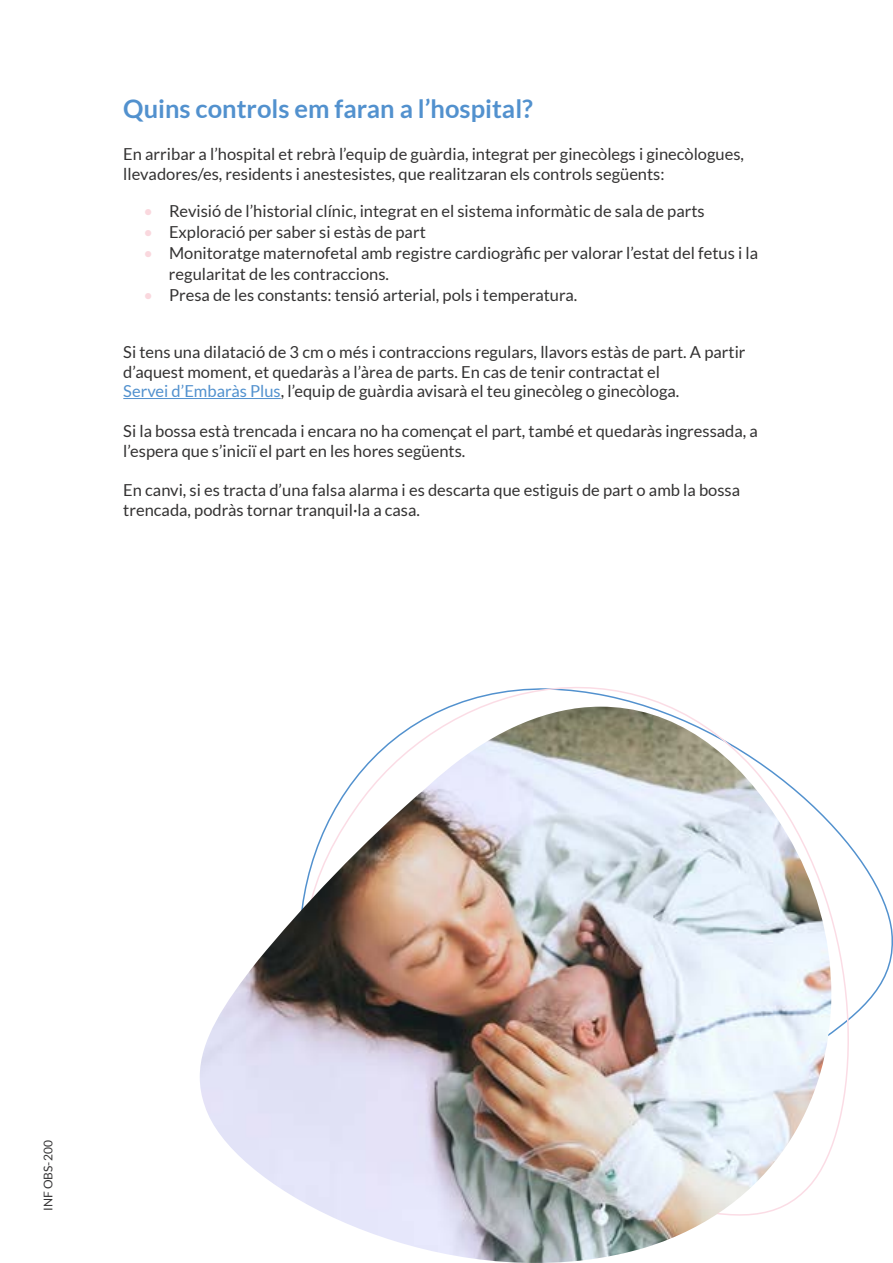
<style>
.page{position:relative;width:893px;height:1263px;background:#fff}
.page>*{position:absolute;margin:0;border:0;box-sizing:border-box;transform-origin:0 0}
.t1{font:700 25.5px "Lato";color:#5291ce}
.t2{font:16.5px/19.8px "Lato";color:#333232}
.t3{font:12px "Lato";color:#343334}
.s1{color:#fad8de}
.s2{color:#5291ce}
</style>
<div class="page">
<hr style="left:123px;top:398px;width:158px;height:1px;background:#5291ce">
<svg style="left:447px;top:687px;width:424px;height:462px"></svg>
<img style="left:200px;top:707px;width:631px;height:556px">
<h1 class="t1" style="left:123px;top:94px;width:411px">Quins controls em faran a l’hospital?</h1>
<p class="t2" style="left:123px;top:144px;width:622px">En arribar a l’hospital et rebrà l’equip de guàrdia, integrat per ginecòlegs i ginecòlogues, llevadores/es, residents i anestesistes, que realitzaran els controls següents:</p>
<p class="t2" style="left:144px;top:201px;width:563px"><span class="s1">•</span> Revisió de l’historial clínic, integrat en el sistema informàtic de sala de parts</p>
<p class="t2" style="left:144px;top:222px;width:284px"><span class="s1">•</span> Exploració per saber si estàs de part</p>
<p class="t2" style="left:169px;top:243px;width:591px;line-height:21px;text-indent:-25px"><span class="s1">•</span> Monitoratge maternofetal amb registre cardiogràfic per valorar l’estat del fetus i la regularitat de les contraccions.</p>
<p class="t2" style="left:144px;top:285px;width:435px"><span class="s1">•</span> Presa de les constants: tensió arterial, pols i temperatura.</p>
<p class="t2" style="left:123px;top:342px;width:624px">Si tens una dilatació de 3 cm o més i contraccions regulars, llavors estàs de part. A partir d’aquest moment, et quedaràs a l’àrea de parts. En cas de tenir contractat el<br><span class="s2">Servei d’Embaràs Plus</span>, l’equip de guàrdia avisarà el teu ginecòleg o ginecòloga.</p>
<p class="t2" style="left:123px;top:421px;width:636px">Si la bossa està trencada i encara no ha començat el part, també et quedaràs ingressada, a l’espera que s’iniciï el part en les hores següents.</p>
<p class="t2" style="left:123px;top:480px;width:618px">En canvi, si es tracta d’una falsa alarma i es descarta que estiguis de part o amb la bossa trencada, podràs tornar tranquil·la a casa.</p>
<p class="t3" style="left:42px;top:1211px;width:72px;rotate:-90deg">INF OBS-200</p>
</div>
